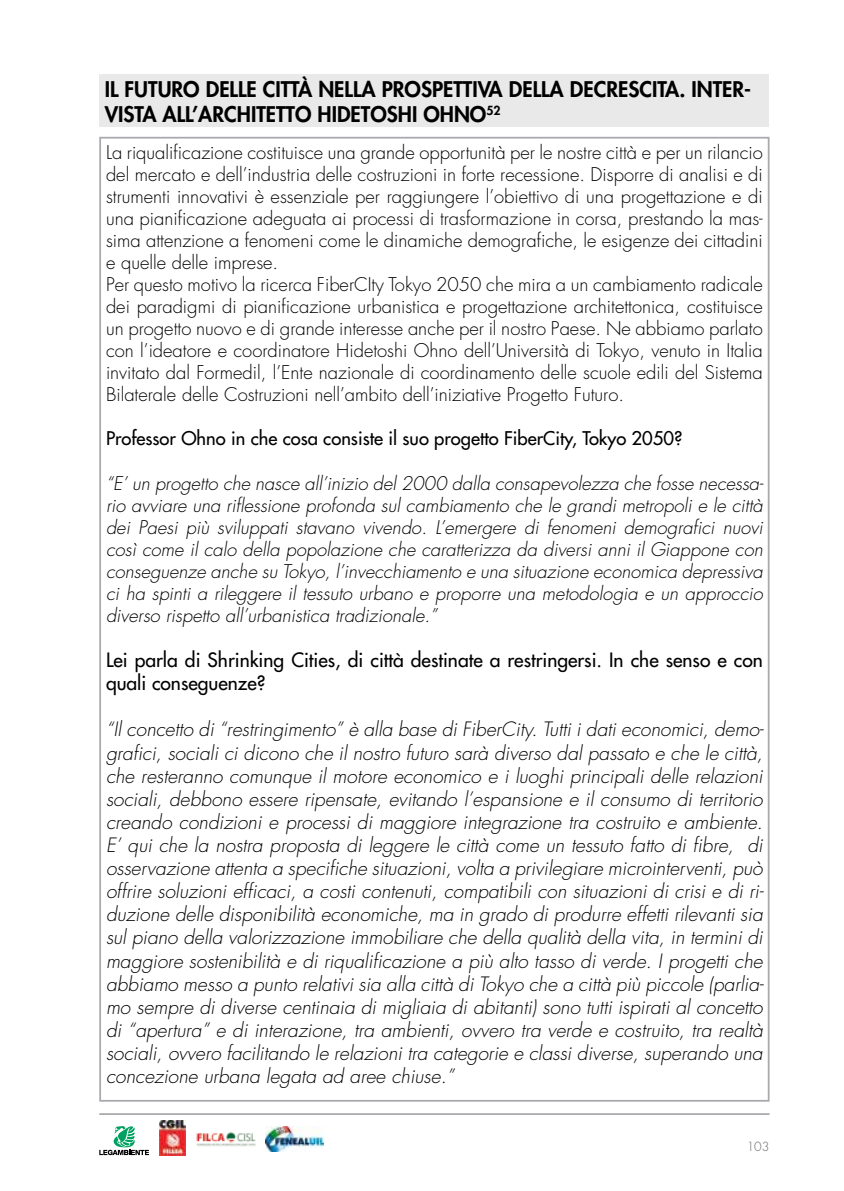
<style>
.page{position:relative;width:844px;height:1191px;background:#fff}
.page>*{position:absolute;margin:0;border:0;box-sizing:border-box;transform-origin:0 0}
.t1{font:800 21px/25.2px "Futura Std";color:#000}
.t2{font:italic 300 19.25px/23.1px "Futura Std";color:#000;text-align:justify}
.t3{font:500 19.25px/23.1px "Futura Std";color:#000}
.t4{font:300 18.38px/22.1px "Futura Std";color:#000}
.t5{font:italic 300 18.38px/22.1px "Futura Std";color:#000;text-align:justify}
.t6{font:500 18.38px "Futura Std";color:#000}
.t7{font:300 12.25px "Futura Std";color:#636466}
</style>
<div class="page">
<hr style="left:99px;top:1113px;width:670px;height:2px;background:#a7a9ac">
<svg style="left:99px;top:1126px;width:50px;height:29px"></svg>
<img style="left:159px;top:1120px;width:27px;height:35px">
<img style="left:196px;top:1132px;width:60px;height:15px">
<img style="left:265px;top:1126px;width:59px;height:25px">
<div style="left:100px;top:74px;width:668px;height:53px;background:#e9e9ea"></div>
<p class="t1" style="left:105px;top:76px;width:647px">IL FUTURO DELLE CITTÀ NELLA PROSPETTIVA DELLA DECRESCITA. INTER-<br>VISTA ALL’ARCHITETTO HIDETOSHI OHNO<sup>52</sup></p>
<p class="t4" style="left:106px;top:141px;width:658px">La riqualificazione costituisce una grande opportunità per le nostre città e per un rilancio del mercato e dell’industria delle costruzioni in forte recessione. Disporre di analisi e di strumenti innovativi è essenziale per raggiungere l’obiettivo di una progettazione e di una pianificazione adeguata ai processi di trasformazione in corsa, prestando la mas&shy;sima attenzione a fenomeni come le dinamiche demografiche, le esigenze dei cittadini e quelle delle imprese.<br>Per questo motivo la ricerca FiberCIty Tokyo 2050 che mira a un cambiamento radicale dei paradigmi di pianificazione urbanistica e progettazione architettonica, costituisce un progetto nuovo e di grande interesse anche per il nostro Paese. Ne abbiamo parlato con l’ideatore e coordinatore Hidetoshi Ohno dell’Università di Tokyo, venuto in Italia invitato dal Formedil, l’Ente nazionale di coordinamento delle scuole edili del Sistema Bilaterale delle Costruzioni nell’ambito dell’iniziative Progetto Futuro.</p>
<p class="t6" style="left:106px;top:427px;width:577px">Professor Ohno in che cosa consiste il suo progetto FiberCity, Tokyo 2050?</p>
<p class="t5" style="left:106px;top:472px;width:659px">“E’ un progetto che nasce all’inizio del 2000 dalla consapevolezza che fosse necessa&shy;rio avviare una riflessione profonda sul cambiamento che le grandi metropoli e le città dei Paesi più sviluppati stavano vivendo. L’emergere di fenomeni demografici nuovi così come il calo della popolazione che caratterizza da diversi anni il Giappone con conseguenze anche su Tokyo, l’invecchiamento e una situazione economica depressiva ci ha spinti a rileggere il tessuto urbano e proporre una metodologia e un approccio diverso rispetto all’urbanistica tradizionale.”</p>
<p class="t3" style="left:106px;top:648px;width:658px">Lei parla di Shrinking Cities, di città destinate a restringersi. In che senso e con quali conseguenze?</p>
<p class="t2" style="left:106px;top:718px;width:659px">“Il concetto di “restringimento” è alla base di FiberCity. Tutti i dati economici, demo&shy;grafici, sociali ci dicono che il nostro futuro sarà diverso dal passato e che le città, che resteranno comunque il motore economico e i luoghi principali delle relazioni sociali, debbono essere ripensate, evitando l’espansione e il consumo di territorio creando condizioni e processi di maggiore integrazione tra costruito e ambiente.<br>E’ qui che la nostra proposta di leggere le città come un tessuto fatto di fibre, di osservazione attenta a specifiche situazioni, volta a privilegiare microinterventi, può offrire soluzioni efficaci, a costi contenuti, compatibili con situazioni di crisi e di ri&shy;duzione delle disponibilità economiche, ma in grado di produrre effetti rilevanti sia sul piano della valorizzazione immobiliare che della qualità della vita, in termini di maggiore sostenibilità e di riqualificazione a più alto tasso di verde. I progetti che abbiamo messo a punto relativi sia alla città di Tokyo che a città più piccole (parlia&shy;mo sempre di diverse centinaia di migliaia di abitanti) sono tutti ispirati al concetto di “apertura” e di interazione, tra ambienti, ovvero tra verde e costruito, tra realtà sociali, ovvero facilitando le relazioni tra categorie e classi diverse, superando una concezione urbana legata ad aree chiuse.”</p>
<p class="t7" style="left:746px;top:1139px;width:24px">103</p>
</div>
